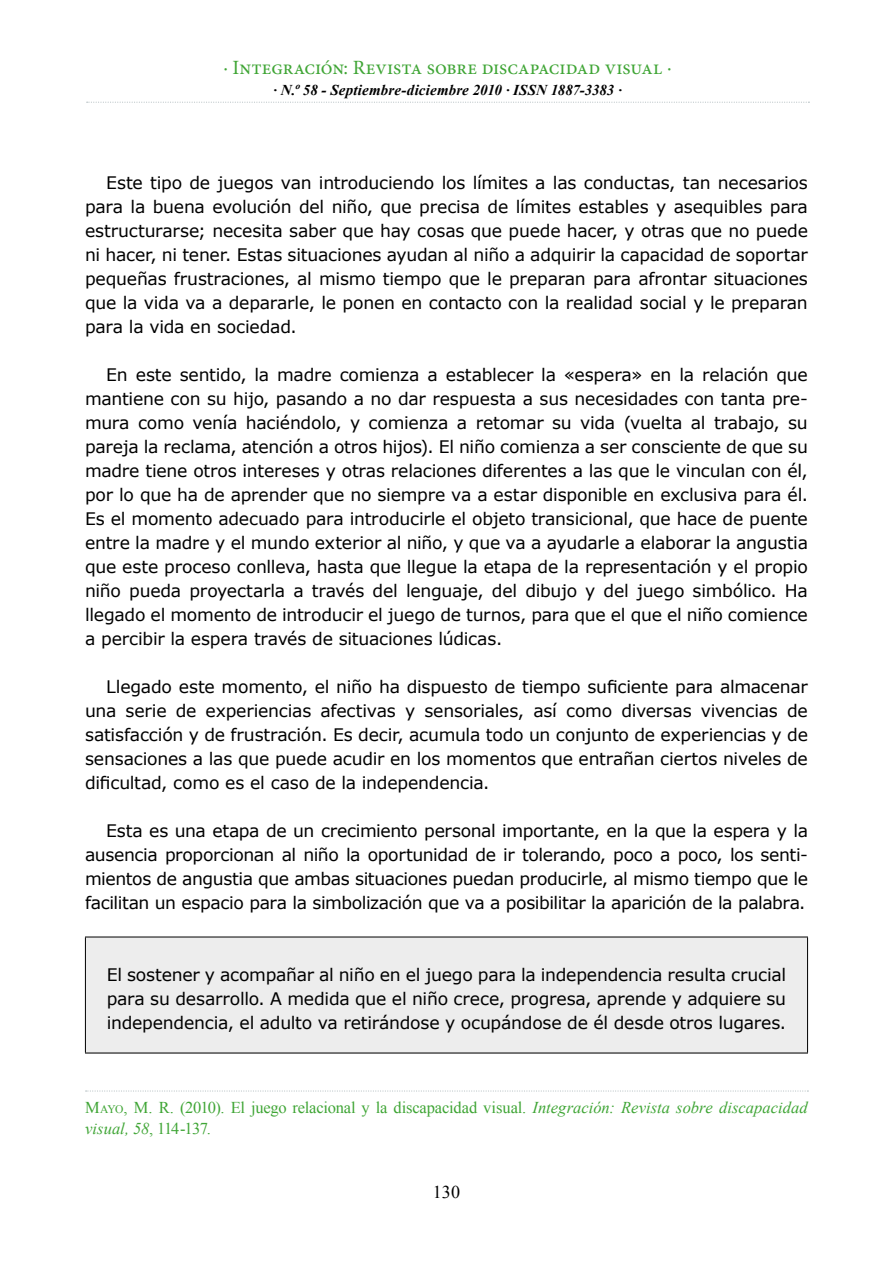
<style>
.page{position:relative;width:893px;height:1263px;background:#fff}
.page>*{position:absolute;margin:0;border:0;box-sizing:border-box;transform-origin:0 0}
.t1{font:20.25px "Minion Pro";letter-spacing:-.01em;color:#3fa535}
.t2{font:18px "Times New Roman";color:#000}
.t3{font:17.25px/24px "Verdana";letter-spacing:-.015em;color:#000;text-align:justify}
.t4{font:16.5px/21px "Times New Roman";letter-spacing:-.01em;color:#3fa535}
.t5{font:italic 700 15px "Times New Roman";letter-spacing:.005em;color:#000}
.s1{font-style:inherit}
.s2{font-size:11.55px}
.s3{font-style:italic}
</style>
<div class="page">
<svg style="left:87px;top:102px;width:722px;height:1px"></svg>
<div style="left:85px;top:937px;width:722px;height:116px;background:#ededed"></div>
<hr style="left:85px;top:937px;width:723px;height:1px;background:#000">
<hr style="left:85px;top:937px;width:1px;height:116px;background:#000">
<hr style="left:807px;top:937px;width:1px;height:116px;background:#000">
<hr style="left:85px;top:1053px;width:723px;height:1px;background:#000">
<svg style="left:86px;top:1090px;width:722px;height:1px"></svg>
<p class="t1" style="left:223px;top:54px;width:450px">· Integración: Revista sobre discapacidad visual ·</p>
<p class="t5" style="left:273px;top:80px;width:350px">· N.º 58 - Septiembre-diciembre 2010 · ISSN 1887-3383 ·</p>
<p class="t3" style="left:85px;top:170px;width:724px;text-indent:21px">Este tipo de juegos van introduciendo los límites a las conductas, tan necesarios para la buena evolución del niño, que precisa de límites estables y asequibles para estructurarse; necesita saber que hay cosas que puede hacer, y otras que no puede ni hacer, ni tener. Estas situaciones ayudan al niño a adquirir la capacidad de soportar pequeñas frustraciones, al mismo tiempo que le preparan para afrontar situaciones que la vida va a depararle, le ponen en contacto con la realidad social y le preparan para la vida en sociedad.</p>
<p class="t3" style="left:85px;top:362px;width:724px;text-indent:21px">En este sentido, la madre comienza a establecer la «espera» en la relación que mantiene con su hijo, pasando a no dar respuesta a sus necesidades con tanta pre&shy;mura como venía haciéndolo, y comienza a retomar su vida (vuelta al trabajo, su pareja la reclama, atención a otros hijos). El niño comienza a ser consciente de que su madre tiene otros intereses y otras relaciones diferentes a las que le vinculan con él, por lo que ha de aprender que no siempre va a estar disponible en exclusiva para él.<br>Es el momento adecuado para introducirle el objeto transicional, que hace de puente entre la madre y el mundo exterior al niño, y que va a ayudarle a elaborar la angustia que este proceso conlleva, hasta que llegue la etapa de la representación y el propio niño pueda proyectarla a través del lenguaje, del dibujo y del juego simbólico. Ha llegado el momento de introducir el juego de turnos, para que el que el niño comience a percibir la espera través de situaciones lúdicas.</p>
<p class="t3" style="left:85px;top:674px;width:724px;text-indent:21px">Llegado este momento, el niño ha dispuesto de tiempo suficiente para almacenar una serie de experiencias afectivas y sensoriales, así como diversas vivencias de satisfacción y de frustración. Es decir, acumula todo un conjunto de experiencias y de sensaciones a las que puede acudir en los momentos que entrañan ciertos niveles de dificultad, como es el caso de la independencia.</p>
<p class="t3" style="left:85px;top:818px;width:724px;text-indent:21px">Esta es una etapa de un crecimiento personal importante, en la que la espera y la ausencia proporcionan al niño la oportunidad de ir tolerando, poco a poco, los senti&shy;mientos de angustia que ambas situaciones puedan producirle, al mismo tiempo que le facilitan un espacio para la simbolización que va a posibilitar la aparición de la palabra.</p>
<p class="t3" style="left:107px;top:962px;width:681px">El sostener y acompañar al niño en el juego para la independencia resulta crucial para su desarrollo. A medida que el niño crece, progresa, aprende y adquiere su independencia, el adulto va retirándose y ocupándose de él desde otros lugares.</p>
<p class="t4" style="left:85px;top:1096px;width:724px"><span class="s1">M</span><span class="s2">ayo</span>, M. R. (2010). El juego relacional y la discapacidad visual. <span class="s3">Integración: Revista sobre discapacidad visual, 58</span>, 114-137.</p>
<p class="t2" style="left:433px;top:1179px;width:28px">130</p>
</div>
